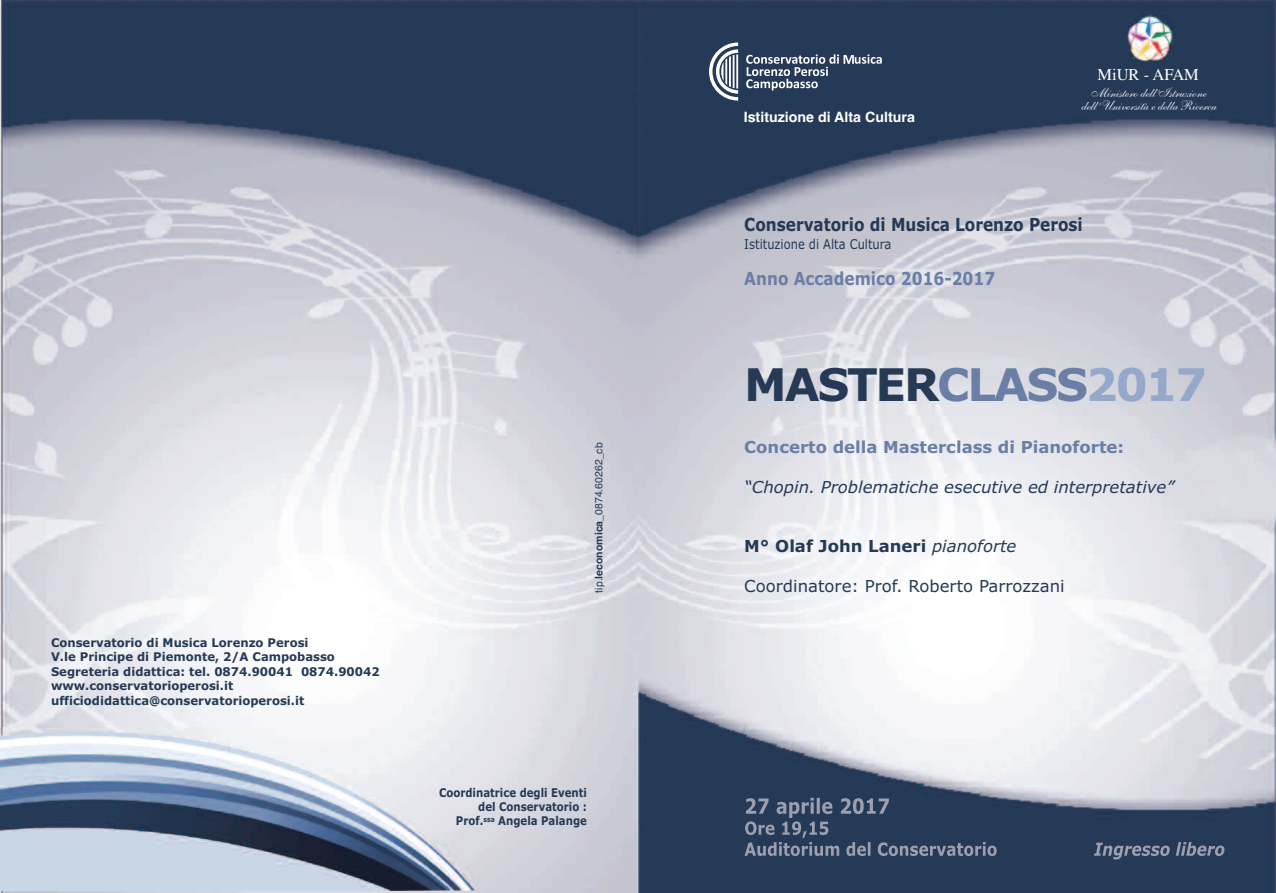
<style>
.page{position:relative;width:1276px;height:893px;background:#fff}
.page>*{position:absolute;margin:0;border:0;box-sizing:border-box;transform-origin:0 0}
.t1{font:700 45px "Verdana";letter-spacing:-.05em;color:#263a56}
.t2{font:700 18px "Verdana";color:#263a56;scale:.85 1}
.t3{font:700 18px "Verdana";color:#6a7ea6;scale:.85 1}
.t4{font:italic 16.5px "Verdana";color:#263a56}
.t5{font:16.5px "Verdana Bold TT";color:#6a7ea6}
.t6{font:16.5px "Verdana";color:#263a56}
.t7{font:16.5px "Verdana Bold TT";color:#263a56}
.t8{font:16.5px "Times";color:#fff}
.t9{font:700 14.25px "Helvetica";color:#fff}
.t10{font:13.5px/13.5px "Shelley Allegro Script";color:#fff;text-align:center}
.t11{font:13.5px "Verdana";color:#263a56;scale:.85 1}
.t12{font:12px/14.4px "Verdana Bold TT";color:#263a56}
.t13{font:12px/14.4px "Verdana Bold TT";color:#263a56;text-align:right;scale:.85 1}
.t14{font:10.5px "Helvetica";color:#263a56}
.s1{font-weight:700}
.s2{color:#6a7ea6}
.s3{color:#94a8ca}
.s4{font-family:"Verdana";font-style:italic}
</style>
<div class="page">
<img style="left:0;top:0;width:1276px;height:893px">
<img style="left:0;top:728px;width:475px;height:163px">
<svg style="left:709px;top:43px;width:29px;height:58px"></svg>
<hr style="left:736px;top:54px;width:2px;height:35px;background:#fff">
<svg style="left:746px;top:54px;width:136px;height:37px"></svg>
<img style="left:746px;top:798px;width:143px;height:20px">
<img style="left:745px;top:821px;width:83px;height:17px">
<img style="left:744px;top:842px;width:154px;height:14px">
<img style="left:1094px;top:842px;width:130px;height:17px">
<img style="left:1103px;top:13px;width:95px;height:49px">
<p class="t12" style="left:51px;top:636px;width:330px">Conservatorio di Musica Lorenzo Perosi<br>V.le Principe di Piemonte, 2/A Campobasso Segreteria didattica: tel. 0874.90041 0874.90042 www.conservatorioperosi.it ufficiodidattica@conservatorioperosi.it</p>
<p class="t14" style="left:593px;top:592px;width:152px;rotate:-90deg">tip.<span class="s1">leconomica</span>_0874.60262_cb</p>
<p class="t13" style="left:439px;top:785px;width:175px">Coordinatrice degli Eventi del Conservatorio :<br>Prof.<sup>ssa</sup> Angela Palange</p>
<p class="t9" style="left:744px;top:108px;width:173px">Istituzione di Alta Cultura</p>
<h3 class="t8" style="left:1097px;top:64px;width:103px">MiUR - AFAM</h3>
<p class="t10" style="left:1079px;top:88px;width:137px">Ministero dell’Istruzione dell’Università e della Ricerca</p>
<h2 class="t2" style="left:744px;top:214px;width:400px">Conservatorio di Musica Lorenzo Perosi</h2>
<p class="t11" style="left:744px;top:236px;width:175px">Istituzione di Alta Cultura</p>
<h2 class="t3" style="left:744px;top:268px;width:297px">Anno Accademico 2016-2017</h2>
<h1 class="t1" style="left:744px;top:359px;width:464px">MASTER<span class="s2">CLASS</span><span class="s3">2017</span></h1>
<h3 class="t5" style="left:744px;top:438px;width:381px">Concerto della Masterclass di Pianoforte:</h3>
<h3 class="t4" style="left:744px;top:477px;width:431px">“Chopin. Problematiche esecutive ed interpretative”</h3>
<h3 class="t7" style="left:744px;top:537px;width:273px">M° Olaf John Laneri <span class="s4">pianoforte</span></h3>
<h3 class="t6" style="left:744px;top:576px;width:322px">Coordinatore: Prof. Roberto Parrozzani</h3>
</div>
